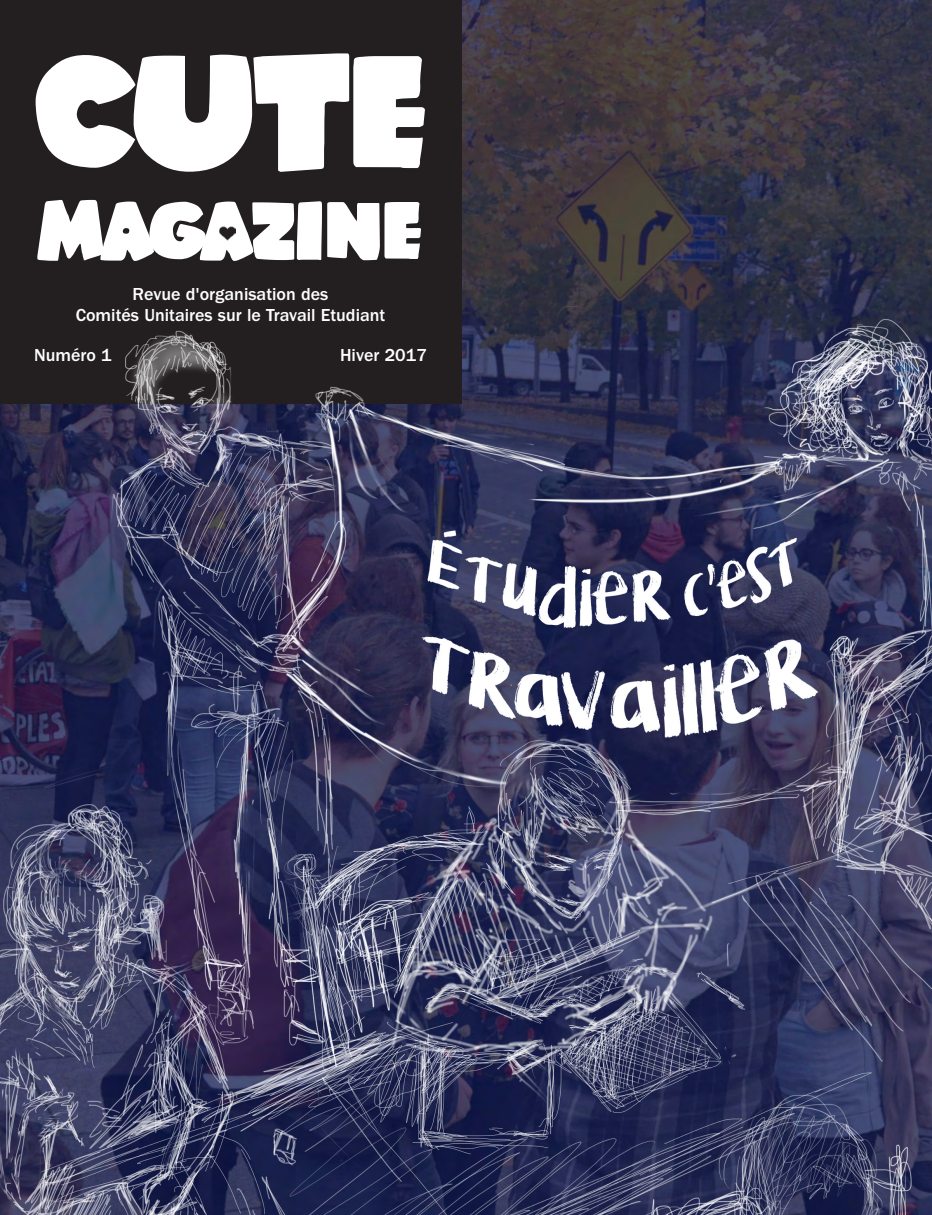
<style>
.page{position:relative;width:932px;height:1215px;background:#fff}
.page>*{position:absolute;margin:0;border:0;box-sizing:border-box;transform-origin:0 0}
.t1{font:159px "Shablagoo Expanded";color:#fff}
.t2{font:90px "Shablagoo Expanded";color:#fff}
.t3{font:500 18px/21.6px "ITC Franklin Gothic Std";color:#fff;text-align:center}
</style>
<div class="page">
<img style="left:461px;top:0;width:471px;height:100px">
<div style="left:0;top:0;width:461px;height:404px;background:#231f20"></div>
<img style="left:0;top:100px;width:932px;height:1115px">
<h1 class="t1" style="left:35px;top:38px;width:392px">CUTE</h1>
<h2 class="t2" style="left:39px;top:185px;width:383px">magazine</h2>
<p class="t3" style="left:76px;top:283px;width:311px">Revue d'organisation des<br>Comités Unitaires sur le Travail Etudiant</p>
<p class="t3" style="left:34px;top:344px;width:79px">Numéro 1</p>
<p class="t3" style="left:340px;top:344px;width:88px">Hiver 2017</p>
</div>
